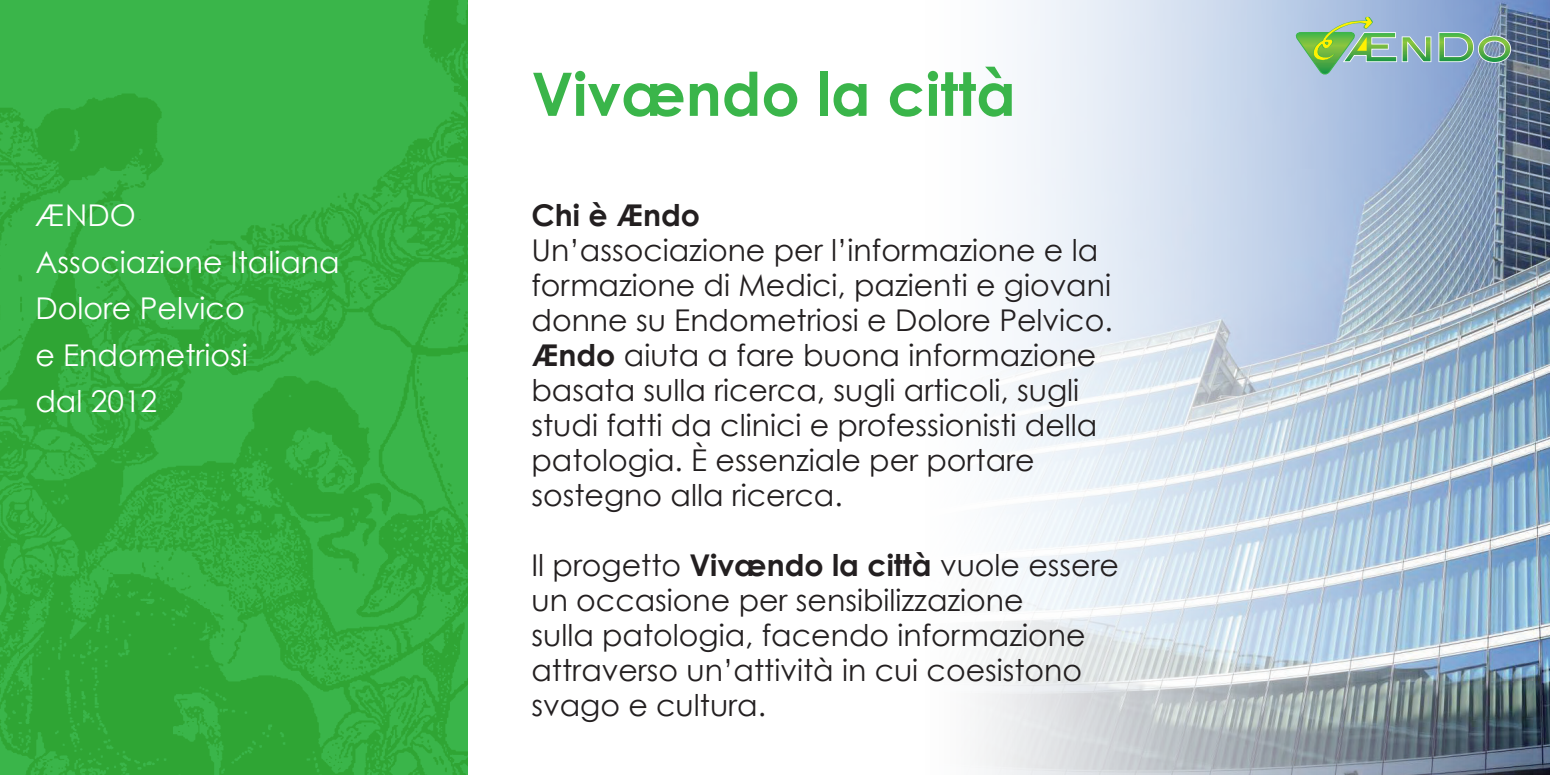
<style>
.page{position:relative;width:1550px;height:775px;background:#fff}
.page>*{position:absolute;margin:0;border:0;box-sizing:border-box;transform-origin:0 0}
.t1{font:700 60px "Century Gothic";color:#3ab54a}
.t2{font:30px/35px "Century Gothic";color:#231f20}
.t3{font:30px/46.6px "Century Gothic";color:#fff}
.t4{font:700 30px "Century Gothic";color:#231f20}
.s1{font-weight:700}
</style>
<div class="page">
<img style="left:978px;top:0;width:572px;height:775px">
<svg style="left:0;top:0;width:468px;height:775px;background:#35ae41"></svg>
<svg style="left:1295px;top:17px;width:217px;height:63px;background:#8eb3ae"></svg>
<h1 class="t1" style="left:531px;top:56px;width:486px">Vivændo la città</h1>
<p class="t3" style="left:35px;top:191px;width:306px">ÆNDO<br>Associazione Italiana<br>Dolore Pelvico<br>e Endometriosi<br>dal 2012</p>
<p class="t4" style="left:531px;top:196px;width:170px">Chi è Ændo</p>
<p class="t2" style="left:531px;top:232px;width:583px">Un’associazione per l’informazione e la formazione di Medici, pazienti e giovani donne su Endometriosi e Dolore Pelvico.<br><span class="s1">Ændo</span> aiuta a fare buona informazione basata sulla ricerca, sugli articoli, sugli studi fatti da clinici e professionisti della patologia. È essenziale per portare sostegno alla ricerca.</p>
<p class="t2" style="left:531px;top:547px;width:589px">Il progetto <span class="s1">Vivændo la città</span> vuole essere un occasione per sensibilizzazione<br>sulla patologia, facendo informazione attraverso un’attività in cui coesistono svago e cultura.</p>
</div>
